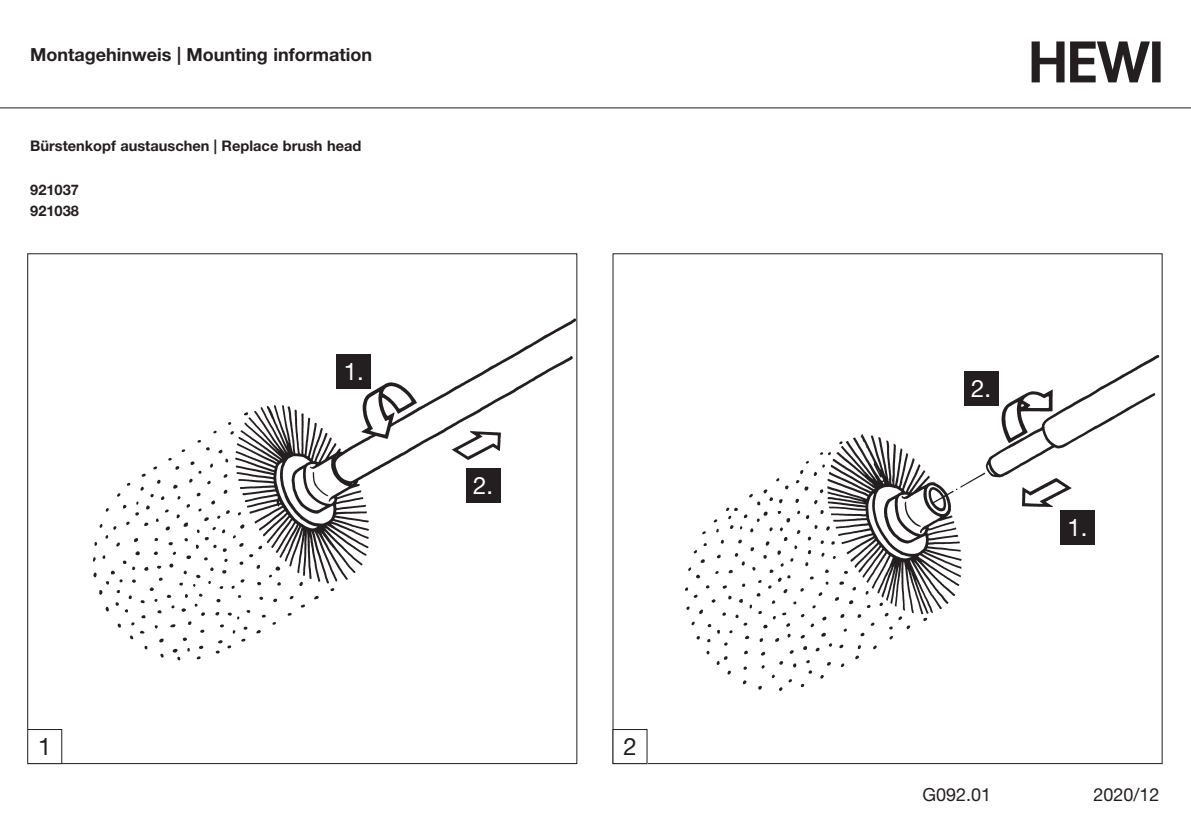
<style>
.page{position:relative;width:1191px;height:840px;background:#fff}
.page>*{position:absolute;margin:0;border:0;box-sizing:border-box;transform-origin:0 0}
.t1{font:24px "Helvetica Neue LT Pro";color:#fff}
.t2{font:24px "Helvetica Neue LT Pro";color:#231f20}
.t3{font:700 18px "Helvetica Neue LT Pro";color:#231f20}
.t4{font:18px "Helvetica Neue LT Pro";color:#231f20}
.t5{font:700 14.6px/21.2px "Helvetica Neue LT Pro";color:#231f20}
</style>
<div class="page">
<img style="left:62px;top:318px;width:513px;height:441px">
<img style="left:647px;top:354px;width:513px;height:405px">
<hr style="left:0;top:107px;width:1191px;height:1px;background:#231f20">
<svg style="left:1031px;top:41px;width:129px;height:41px"></svg>
<div style="left:27px;top:728px;width:35px;height:35px;border:1px solid #231f20"></div>
<div style="left:612px;top:728px;width:35px;height:35px;border:1px solid #231f20"></div>
<div style="left:337px;top:354px;width:34px;height:34px;background:#231f20"></div>
<div style="left:1060px;top:510px;width:34px;height:34px;background:#231f20"></div>
<div style="left:466px;top:468px;width:34px;height:34px;background:#231f20"></div>
<div style="left:964px;top:371px;width:34px;height:34px;background:#231f20"></div>
<p class="t3" style="left:30px;top:43px;width:343px">Montagehinweis | Mounting information</p>
<p class="t5" style="left:30px;top:135px;width:333px">Bürstenkopf austauschen | Replace brush head</p>
<p class="t5" style="left:30px;top:178px;width:50px">921037<br>921038</p>
<h1 class="t1" style="left:344px;top:356px;width:22px">1.</h1>
<h1 class="t1" style="left:473px;top:471px;width:22px">2.</h1>
<h1 class="t2" style="left:38px;top:731px;width:15px">1</h1>
<h1 class="t2" style="left:623px;top:731px;width:15px">2</h1>
<h1 class="t1" style="left:971px;top:374px;width:22px">2.</h1>
<h1 class="t1" style="left:1067px;top:513px;width:22px">1.</h1>
<p class="t4" style="left:922px;top:782px;width:70px">G092.01</p>
<p class="t4" style="left:1093px;top:782px;width:68px">2020/12</p>
</div>
